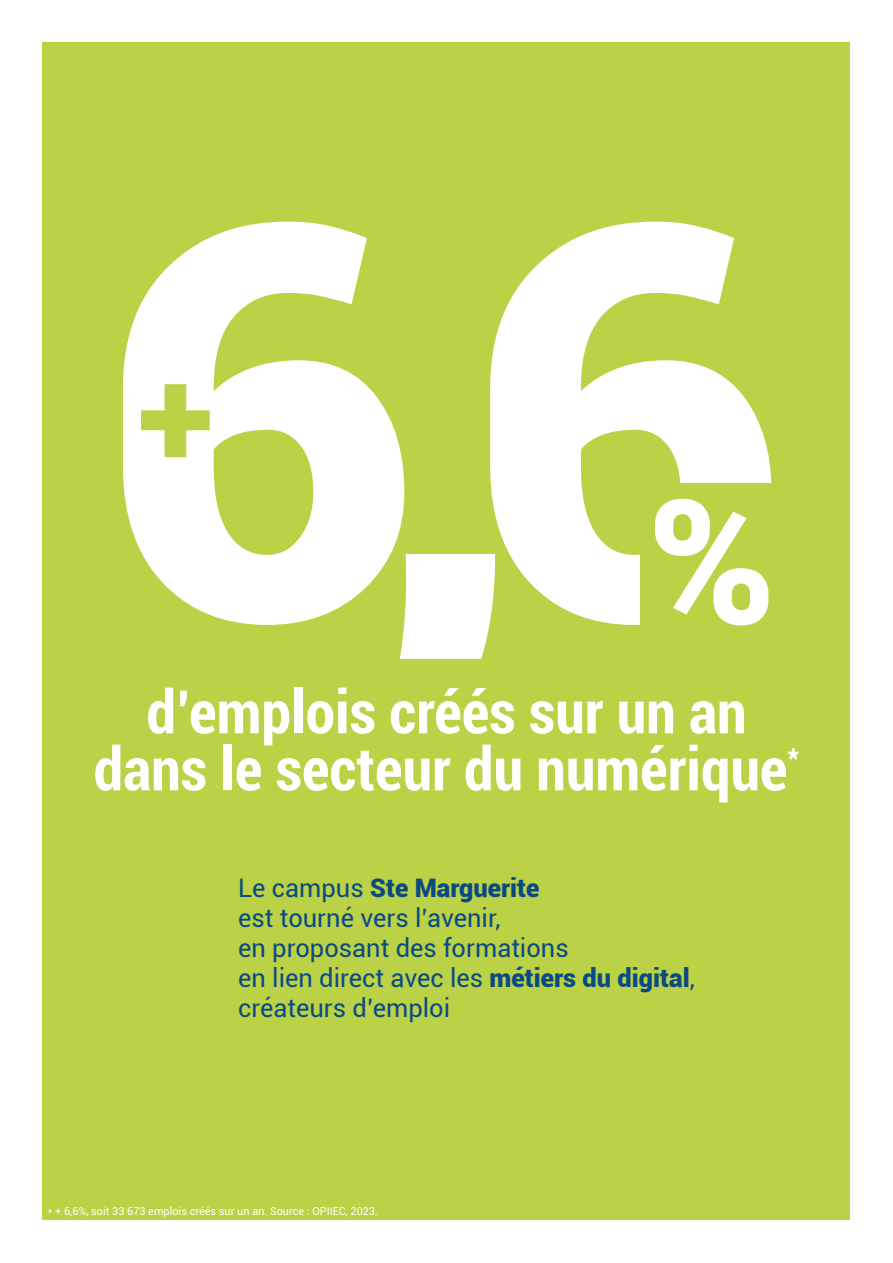
<style>
.page{position:relative;width:893px;height:1263px;background:#fff}
.page>*{position:absolute;margin:0;border:0;box-sizing:border-box;transform-origin:0 0}
.t1{font:900 551.4px "Roboto";color:#fff}
.t2{font:900 173.4px "Roboto";color:#fff}
.t3{font:900 141px "Roboto";color:#bbd146}
.t4{font:700 condensed 60px/57px "Roboto";color:#fff;text-align:center}
.t5{font:25.5px/30px "Roboto";color:#0a4a84}
.t6{font:10.8px "Roboto";color:#fff}
.s1{font-weight:900}
</style>
<div class="page">
<div style="left:43px;top:43px;width:807px;height:1177px;background:#bbd146"></div>
<svg style="left:399px;top:554px;width:96px;height:105px;background:#f7faeb"></svg>
<h1 class="t1" style="left:103px;top:33px;width:688px">66</h1>
<h3 class="t3" style="left:138px;top:317px;width:77px">+</h3>
<h2 class="t2" style="left:647px;top:439px;width:130px">%</h2>
<h3 class="t4" style="left:94px;top:681px;width:707px">d’emplois créés sur un an dans le secteur du numérique<sup>*</sup></h3>
<p class="t5" style="left:238px;top:872px;width:458px">Le campus <span class="s1">Ste Marguerite<br></span>est tourné vers l’avenir,<br>en proposant des formations<br>en lien direct avec les <span class="s1">métiers du digital</span>, créateurs d’emploi</p>
<p class="t6" style="left:48px;top:1204px;width:332px">* + 6,6%, soit 33 673 emplois créés sur un an. Source : OPIIEC, 2023.</p>
</div>
